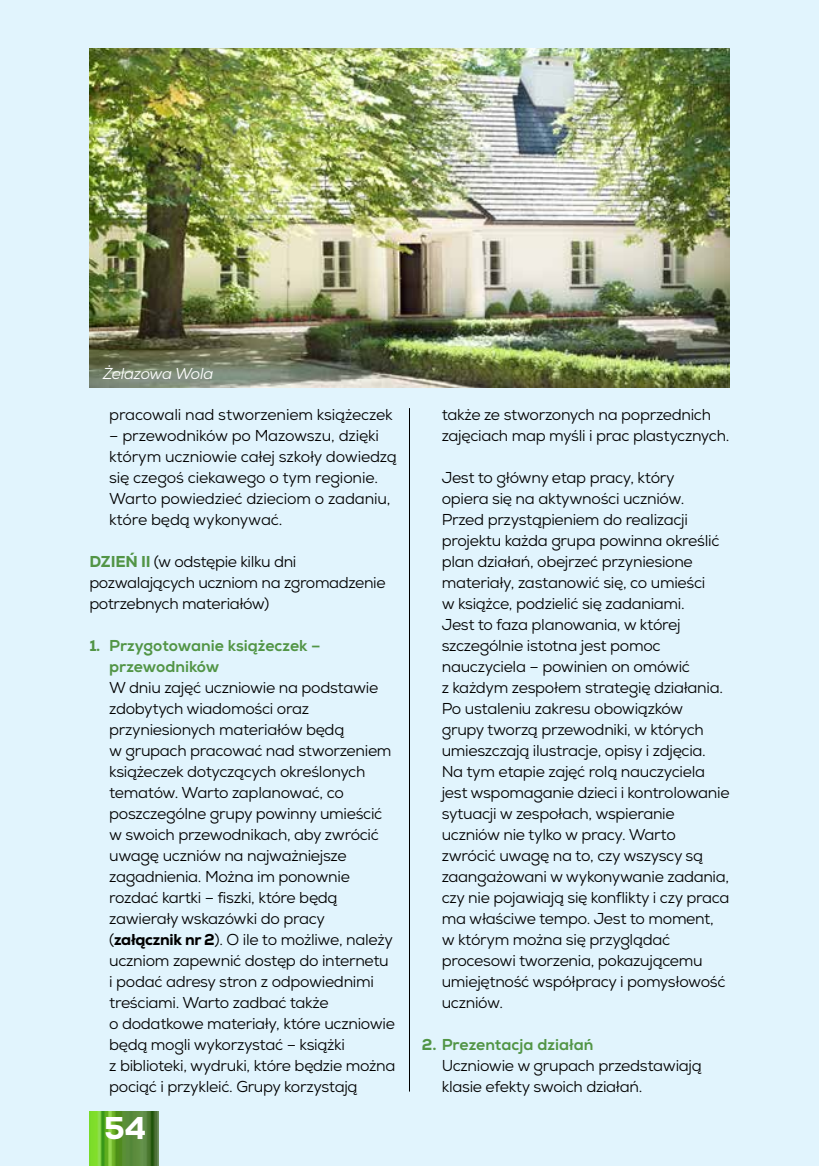
<style>
.page{position:relative;width:819px;height:1166px;background:#e1f4fd}
.page>*{position:absolute;margin:0;border:0;box-sizing:border-box;transform-origin:0 0}
.t1{font:800 31.5px "Nexa";color:#fff}
.t2{font:15.75px/21px "Nexa";letter-spacing:-.02em;color:#000}
.t3{font:800 15.75px/21px "Nexa";color:#529546}
.t4{font:italic 15.75px "Nexa";letter-spacing:-.025em;color:#fff}
.s1{font-weight:800;color:#529546}
.s2{font-style:inherit}
.s3{font-weight:800}
</style>
<div class="page">
<img style="left:89px;top:1111px;width:70px;height:55px">
<hr style="left:409px;top:408px;width:1px;height:683px;background:#000">
<img style="left:89px;top:48px;width:640px;height:339px">
<p class="t4" style="left:103px;top:363px;width:112px">Żelazowa Wola</p>
<p class="t2" style="left:109px;top:404px;width:285px">pracowali nad stworzeniem książeczek</p>
<p class="t2" style="left:109px;top:425px;width:289px">– przewodników po Mazowszu, dzięki którym uczniowie całej szkoły dowiedzą się czegoś ciekawego o tym regionie.<br>Warto powiedzieć dzieciom o zadaniu, które będą wykonywać.</p>
<p class="t2" style="left:89px;top:551px;width:298px"><span class="s1">DZIEŃ II</span> (w odstępie kilku dni pozwalających uczniom na zgromadzenie potrzebnych materiałów)</p>
<p class="t3" style="left:109px;top:635px;width:213px;text-indent:-20px"><span class="s2">1.</span> Przygotowanie książeczek – przewodników</p>
<p class="t2" style="left:109px;top:677px;width:288px">W dniu zajęć uczniowie na podstawie zdobytych wiadomości oraz przyniesionych materiałów będą<br>w grupach pracować nad stworzeniem książeczek dotyczących określonych tematów. Warto zaplanować, co poszczególne grupy powinny umieścić w swoich przewodnikach, aby zwrócić uwagę uczniów na najważniejsze zagadnienia. Można im ponownie rozdać kartki – fiszki, które będą zawierały wskazówki do pracy (<span class="s3">załącznik nr 2</span>). O ile to możliwe, należy uczniom zapewnić dostęp do internetu i podać adresy stron z odpowiednimi treściami. Warto zadbać także<br>o dodatkowe materiały, które uczniowie będą mogli wykorzystać – książki<br>z biblioteki, wydruki, które będzie można pociąć i przykleić. Grupy korzystają</p>
<h1 class="t1" style="left:104px;top:1108px;width:44px">54</h1>
<p class="t2" style="left:441px;top:404px;width:289px">także ze stworzonych na poprzednich zajęciach map myśli i prac plastycznych.</p>
<p class="t2" style="left:441px;top:467px;width:289px">Jest to główny etap pracy, który<br>opiera się na aktywności uczniów.<br>Przed przystąpieniem do realizacji projektu każda grupa powinna określić plan działań, obejrzeć przyniesione materiały, zastanowić się, co umieści<br>w książce, podzielić się zadaniami.<br>Jest to faza planowania, w której szczególnie istotna jest pomoc nauczyciela – powinien on omówić<br>z każdym zespołem strategię działania.<br>Po ustaleniu zakresu obowiązków grupy tworzą przewodniki, w których umieszczają ilustracje, opisy i zdjęcia.<br>Na tym etapie zajęć rolą nauczyciela jest wspomaganie dzieci i kontrolowanie sytuacji w zespołach, wspieranie uczniów nie tylko w pracy. Warto zwrócić uwagę na to, czy wszyscy są zaangażowani w wykonywanie zadania, czy nie pojawiają się konflikty i czy praca ma właściwe tempo. Jest to moment, w którym można się przyglądać procesowi tworzenia, pokazującemu umiejętność współpracy i pomysłowość uczniów.</p>
<p class="t2" style="left:441px;top:1034px;width:261px;text-indent:-20px"><span class="s1">2.</span> <span class="s1">Prezentacja działań<br></span>Uczniowie w grupach przedstawiają klasie efekty swoich działań.</p>
</div>
